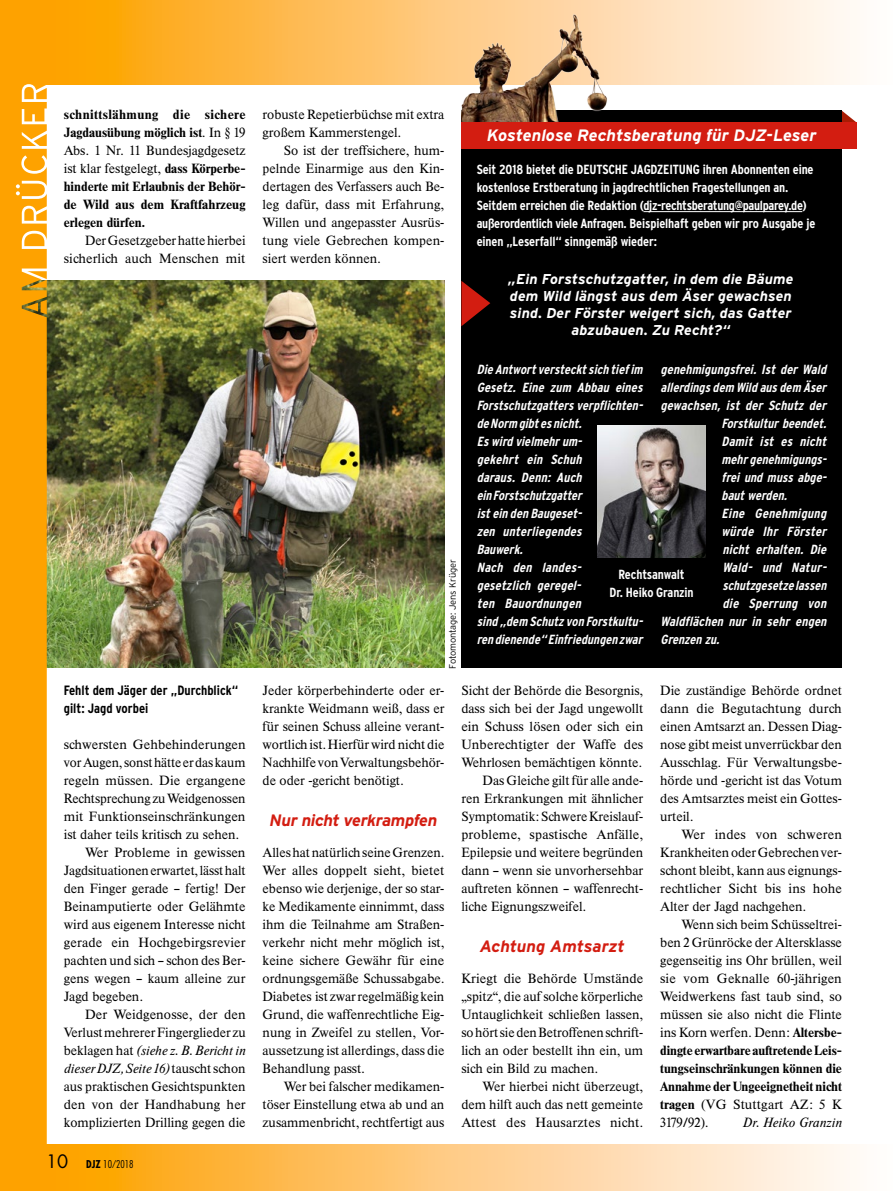
<style>
.page{position:relative;width:893px;height:1191px;background:#fff}
.page>*{position:absolute;margin:0;border:0;box-sizing:border-box;transform-origin:0 0}
.Am_Drücker__Dachzeil{font:italic 700 16.5px "Parey Interstate";letter-spacing:-.005em;color:#fff}
.Am_Drücker__Zwischen{font:italic 700 16.5px "Parey Interstate";letter-spacing:-.02em;color:#d31d11}
.Am_Drücker__Dachzeil-2{font:italic 700 14.25px/17.1px "Parey Interstate";letter-spacing:.005em;color:#fff;text-align:center}
.Am_Drücker__Bildunte{font:700 condensed 13.5px/18px "Parey Interstate";color:#000}
.Am_Drücker__Text_mit{font:500 13.2px/18px "Parey Times BQ";color:#000;text-align:justify}
.Am_Drücker__Text_ohn{font:500 13.2px/18px "Parey Times BQ";color:#000;text-align:justify}
.Am_Drücker__Text_mit-2{font:italic 700 condensed 13.2px/18px "Parey Interstate";color:#fff}
.Am_Drücker__Text_mit-3{font:700 condensed 13.2px/18px "Parey Interstate";letter-spacing:-.01em;color:#fff}
.Am_Drücker__Text_ohn-2{font:700 13.2px/18px "Parey Times BQ";color:#000;text-align:justify}
.Am_Drücker__Text_mit-4{font:italic 13.2px "Parey Times BQ";color:#000}
.t1{font:10.5px "Parey Futura Std Con Lig";color:#000}
.Am_Drücker__Bildnach{font:300 9.3px "Parey Interstate";letter-spacing:-.01em;color:#000}
.s1{font-weight:500}
.s2{font-weight:700}
.s3{font-weight:400;font-style:italic}
.s4{font-family:"Parey Futura";font-size:18px}
.s5{font-family:"Parey Futura";font-weight:700;font-stretch:condensed}
</style>
<div class="page">
<img style="left:47px;top:281px;width:397px;height:387px">
<svg style="left:47px;top:0;width:810px;height:85px;background:#fec975"></svg>
<svg style="left:47px;top:1144px;width:810px;height:47px;background:#fecb7d"></svg>
<div style="left:0;top:0;width:47px;height:1191px;background:#fea200"></div>
<svg style="left:842px;top:111px;width:15px;height:12px"></svg>
<div style="left:461px;top:110px;width:381px;height:558px;background:#000"></div>
<img style="left:461px;top:0;width:168px;height:123px">
<img style="left:598px;top:425px;width:107px;height:132px">
<div style="left:461px;top:123px;width:396px;height:26px;background:#d31d11"></div>
<hr style="left:643px;top:211px;width:159px;height:1px;background:#fff">
<svg style="left:461px;top:281px;width:29px;height:45px"></svg>
<p class="Am_Drücker__Text_ohn-2" style="left:64px;top:106px;width:183px">schnittslähmung die sichere Jagdausübung möglich ist<span class="s1">. In § 19<br>Abs. 1 Nr. 11 Bundesjagdgesetz ist klar festgelegt,</span> dass Körperbe&shy;hinderte mit Erlaubnis der Behör&shy;de Wild aus dem Kraftfahrzeug erlegen dürfen.</p>
<p class="Am_Drücker__Text_mit" style="left:64px;top:232px;width:183px;text-align:right">Der Gesetzgeber hatte hierbei sicherlich auch Menschen mit</p>
<p class="Am_Drücker__Text_mit" style="left:263px;top:106px;width:183px">robuste Repetierbüchse mit extra großem Kammerstengel.</p>
<p class="Am_Drücker__Text_mit" style="left:263px;top:142px;width:183px;text-indent:21px">So ist der treffsichere, hum&shy;pelnde Einarmige aus den Kin&shy;dertagen des Verfassers auch Be&shy;leg dafür, dass mit Erfahrung, Willen und angepasster Ausrüs&shy;tung viele Gebrechen kompen&shy;siert werden können.</p>
<p class="Am_Drücker__Bildnach" style="left:447px;top:668px;width:111px;rotate:-90deg">Fotomontage: Jens Krüger</p>
<p class="Am_Drücker__Dachzeil" style="left:487px;top:126px;width:331px">Kostenlose Rechtsberatung für DJZ-Leser</p>
<p class="Am_Drücker__Text_mit-3" style="left:477px;top:160px;width:340px">Seit 2018 bietet die DEUTSCHE JAGDZEITUNG ihren Abonnenten eine kostenlose Erstberatung in jagdrechtlichen Fragestellungen an.<br>Seitdem erreichen die Redaktion (djz-rechtsberatung@paulparey.de) außerordentlich viele Anfragen. Beispielhaft geben wir pro Ausgabe je einen „Leserfall“ sinngemäß wieder:</p>
<p class="Am_Drücker__Dachzeil-2" style="left:508px;top:270px;width:287px">„Ein Forstschutzgatter, in dem die Bäume dem Wild längst aus dem Äser gewachsen sind. Der Förster weigert sich, das Gatter abzubauen. Zu Recht?“</p>
<p class="Am_Drücker__Text_mit-2" style="left:477px;top:360px;width:170px">Die Antwortverstecktsich tiefim<br>Gesetz. Eine zum Abbau eines<br>Forstschutzgattersverpflichten&shy;de Norm gibtesnicht.<br>Eswird vielmehrum-<br>gekehrt ein Schuh<br>daraus. Denn: Auch<br>ein Forstschutzgatter<br>istein den Baugeset-<br>zen unterliegendes<br>Bauwerk.</p>
<p class="Am_Drücker__Text_mit-2" style="left:477px;top:558px;width:170px">Nach den landes-<br>gesetzlich geregel-<br>ten Bauordnungen<br>sind „dem Schutzvon Forstkultu&shy;ren dienende“ Einfriedungen zwar</p>
<p class="Am_Drücker__Text_mit-2" style="left:661px;top:360px;width:170px">genehmigungsfrei. Ist der Wald</p>
<p class="Am_Drücker__Text_mit-2" style="left:661px;top:378px;width:170px">allerdingsdem Wild ausdem Äser</p>
<p class="Am_Drücker__Text_mit-2" style="left:661px;top:396px;width:170px">gewachsen, ist der Schutz der</p>
<p class="Am_Drücker__Text_mit-2" style="left:721px;top:414px;width:109px">Forstkulturbeendet.</p>
<p class="Am_Drücker__Text_mit-2" style="left:721px;top:432px;width:109px">Damit ist es nicht</p>
<p class="Am_Drücker__Text_mit-2" style="left:721px;top:450px;width:109px">mehrgenehmigungs-</p>
<p class="Am_Drücker__Text_mit-2" style="left:721px;top:468px;width:109px">frei und muss abge-</p>
<p class="Am_Drücker__Text_mit-2" style="left:721px;top:486px;width:70px">bautwerden.</p>
<p class="Am_Drücker__Text_mit-2" style="left:721px;top:504px;width:109px">Eine Genehmigung</p>
<p class="Am_Drücker__Text_mit-2" style="left:721px;top:522px;width:109px">würde Ihr Förster</p>
<p class="Am_Drücker__Text_mit-2" style="left:722px;top:540px;width:109px">nicht erhalten. Die</p>
<p class="Am_Drücker__Text_mit-2" style="left:722px;top:558px;width:109px">Wald- und Natur-</p>
<p class="Am_Drücker__Text_mit-2" style="left:722px;top:576px;width:109px">schutzgesetze lassen</p>
<p class="Am_Drücker__Text_mit-2" style="left:722px;top:594px;width:109px">die Sperrung von</p>
<p class="Am_Drücker__Text_mit-2" style="left:661px;top:612px;width:170px">Waldflächen nur in sehr engen</p>
<p class="Am_Drücker__Text_mit-2" style="left:661px;top:630px;width:63px">Grenzen zu.</p>
<p class="Am_Drücker__Text_mit-3" style="left:619px;top:565px;width:68px">Rechtsanwalt</p>
<p class="Am_Drücker__Text_mit-3" style="left:610px;top:583px;width:86px">Dr. Heiko Granzin</p>
<p class="Am_Drücker__Bildunte" style="left:64px;top:681px;width:176px">Fehlt dem Jäger der „Durchblick“ gilt: Jagd vorbei</p>
<p class="Am_Drücker__Text_mit" style="left:660px;top:682px;width:183px">Die zuständige Behörde ordnet dann die Begutachtung durch einen Amtsarzt an. Dessen Diag&shy;nose gibt meist unverrückbar den Ausschlag. Für Verwaltungsbe&shy;hörde und -gericht ist das Votum des Amtsarztes meist ein Gottes&shy;urteil.</p>
<p class="Am_Drücker__Text_mit" style="left:660px;top:826px;width:183px;text-indent:21px">Wer indes von schweren Krankheiten oder Gebrechen ver&shy;schont bleibt, kann aus eignungs&shy;rechtlicher Sicht bis ins hohe Alter der Jagd nachgehen.</p>
<p class="Am_Drücker__Text_mit" style="left:660px;top:916px;width:183px;text-indent:21px">Wenn sich beim Schüsseltrei&shy;ben 2 Grünröcke der Altersklasse gegenseitig ins Ohr brüllen, weil sie vom Geknalle 60-jährigen Weidwerkens fast taub sind, so müssen sie also nicht die Flinte ins Korn werfen. Denn: <span class="s2">Altersbe&shy;dingte erwartbare auftretende Leis&shy;tungseinschränkungen können die Annahme der Ungeeignetheit nicht tragen</span> (VG Stuttgart AZ: 5 K 3179/92).</p>
<p class="Am_Drücker__Text_mit" style="left:461px;top:682px;width:183px">Sicht der Behörde die Besorgnis, dass sich bei der Jagd ungewollt ein Schuss lösen oder sich ein Unberechtigter der Waffe des Wehrlosen bemächtigen könnte.</p>
<p class="Am_Drücker__Text_mit" style="left:461px;top:772px;width:183px;text-indent:21px">Das Gleiche gilt für alle ande&shy;ren Erkrankungen mit ähnlicher Symptomatik: Schwere Kreislauf&shy;probleme, spastische Anfälle, Epilepsie und weitere begründen dann – wenn sie unvorhersehbar auftreten können – waffenrecht&shy;liche Eignungszweifel.</p>
<p class="Am_Drücker__Zwischen" style="left:480px;top:937px;width:147px">Achtung Amtsarzt</p>
<p class="Am_Drücker__Text_ohn" style="left:461px;top:970px;width:183px">Kriegt die Behörde Umstände „spitz“, die auf solche körperliche Untauglichkeit schließen lassen, so hört sie den Betroffenen schrift&shy;lich an oder bestellt ihn ein, um sich ein Bild zu machen.</p>
<p class="Am_Drücker__Text_mit" style="left:461px;top:1078px;width:183px;text-indent:21px">Wer hierbei nicht überzeugt, dem hilft auch das nett gemeinte Attest des Hausarztes nicht.</p>
<p class="Am_Drücker__Text_ohn" style="left:263px;top:682px;width:183px">Jeder körperbehinderte oder er&shy;krankte Weidmann weiß, dass er für seinen Schuss alleine verant&shy;wortlich ist. Hierfür wird nicht die Nachhilfe von Verwaltungsbehör&shy;de oder -gericht benötigt.</p>
<p class="Am_Drücker__Zwischen" style="left:270px;top:811px;width:169px">Nur nicht verkrampfen</p>
<p class="Am_Drücker__Text_ohn" style="left:263px;top:844px;width:183px">Alles hat natürlich seine Grenzen.<br>Wer alles doppelt sieht, bietet ebenso wie derjenige, der so star&shy;ke Medikamente einnimmt, dass ihm die Teilnahme am Straßen&shy;verkehr nicht mehr möglich ist, keine sichere Gewähr für eine ordnungsgemäße Schussabgabe.<br>Diabetes ist zwar regelmäßig kein Grund, die waffenrechtliche Eig&shy;nung in Zweifel zu stellen, Vor&shy;aussetzung ist allerdings, dass die Behandlung passt.</p>
<p class="Am_Drücker__Text_mit" style="left:263px;top:1078px;width:183px;text-indent:21px">Wer bei falscher medikamen&shy;töser Einstellung etwa ab und an zusammenbricht, rechtfertigt aus</p>
<p class="Am_Drücker__Text_mit" style="left:64px;top:736px;width:183px">schwersten Gehbehinderungen vor Augen, sonst hätte er das kaum regeln müssen. Die ergangene Rechtsprechung zu Weidgenossen mit Funktionseinschränkungen ist daher teils kritisch zu sehen.</p>
<p class="Am_Drücker__Text_mit" style="left:64px;top:844px;width:183px;text-indent:21px">Wer Probleme in gewissen Jagdsituationen erwartet, lässt halt den Finger gerade – fertig! Der Beinamputierte oder Gelähmte wird aus eigenem Interesse nicht gerade ein Hochgebirgsrevier pachten und sich – schon des Ber&shy;gens wegen – kaum alleine zur Jagd begeben.</p>
<p class="Am_Drücker__Text_mit" style="left:64px;top:1006px;width:183px;text-indent:21px">Der Weidgenosse, der den Verlust mehrerer Fingerglieder zu beklagen hat <span class="s3">(siehe z. B. Bericht in dieser DJZ, Seite 16)</span> tauscht schon aus praktischen Gesichtspunkten den von der Handhabung her komplizierten Drilling gegen die</p>
<p class="Am_Drücker__Text_mit-4" style="left:743px;top:1115px;width:101px">Dr. Heiko Granzin</p>
<p class="t1" style="left:46px;top:1157px;width:89px"><span class="s4">10</span> <span class="s5">DJZ</span> 10/2018</p>
</div>
